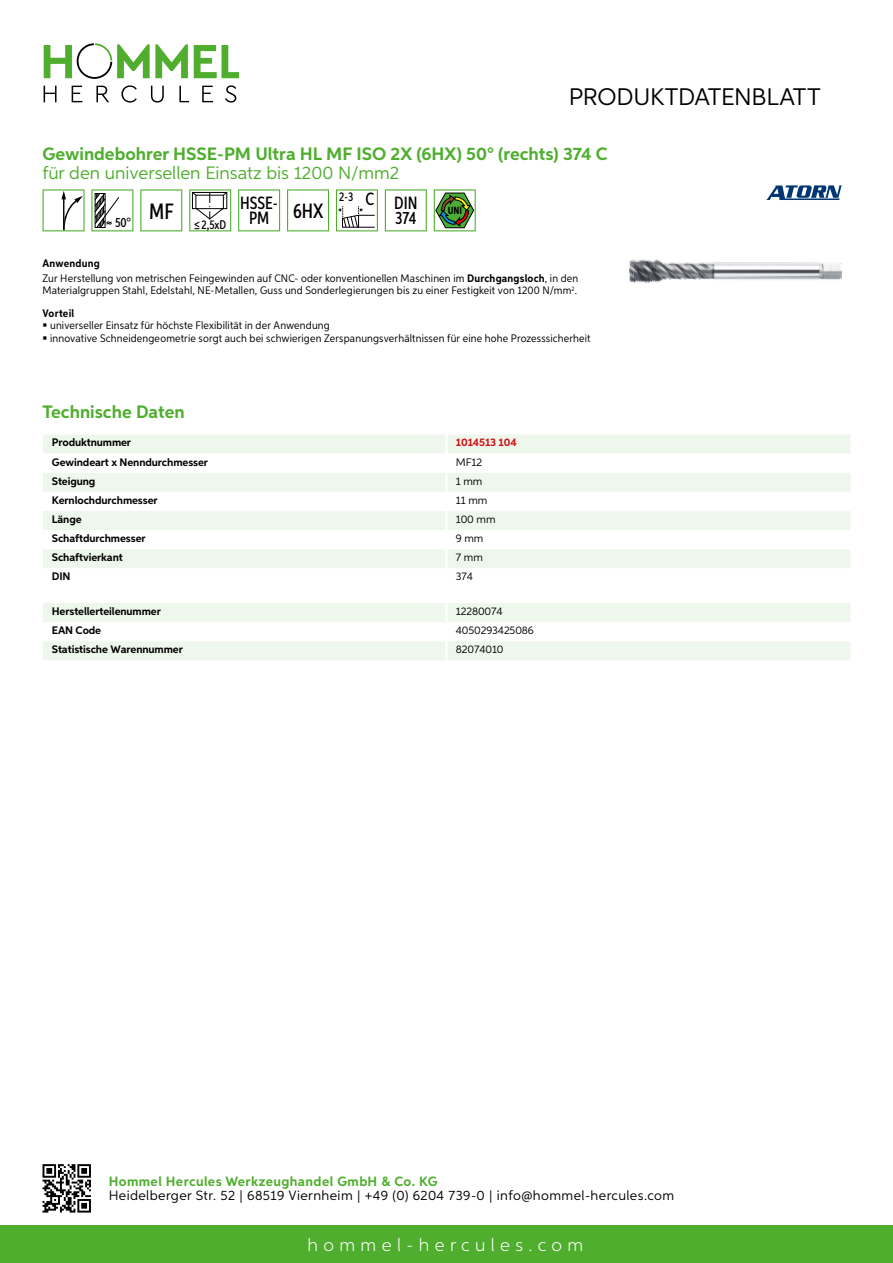
<style>
.page{position:relative;width:893px;height:1263px;background:#fff}
.page>*{position:absolute;margin:0;border:0;box-sizing:border-box;transform-origin:0 0}
.t1{font:24px "Aspira";letter-spacing:-.01em;color:#000}
.t2{font:500 20.7px "Aspira XX Nar";color:#000}
.t3{font:700 18px "Aspira";color:#50ae2f}
.t4{font:18px "Aspira";color:#50ae2f}
.t5{font:300 18px "Aspira";letter-spacing:.3em;color:#fff}
.t6{font:500 17.85px/14.9px "Aspira XX Nar";color:#000;text-align:right}
.t7{font:13.5px "Aspira";letter-spacing:.03em;color:#000}
.t8{font:700 13.5px "Aspira";letter-spacing:.03em;color:#50ae2f}
.t9{font:500 13.35px "Aspira XX Nar";color:#000}
.t10{font:500 12.6px "Aspira XX Nar";color:#000}
.t11{font:10.95px/15.1px "Aspira Nar";letter-spacing:.015em;color:#000}
.t12{font:700 10.95px "Aspira";letter-spacing:-.01em;color:#000}
.t13{font:10.95px "Aspira";letter-spacing:-.01em;color:#000}
.t14{font:700 10.95px "Aspira";letter-spacing:-.01em;color:#cd1013}
.t15{font:700 10.35px "Aspira XX Nar";color:#000}
.s1{font-weight:700}
</style>
<div class="page">
<div style="left:0;top:1226px;width:893px;height:37px;background:#50ae2f"></div>
<svg style="left:43px;top:1164px;width:48px;height:48px"></svg>
<svg style="left:194px;top:45px;width:45px;height:33px"></svg>
<svg style="left:44px;top:43px;width:144px;height:36px"></svg>
<svg style="left:44px;top:86px;width:13px;height:16px"></svg>
<svg style="left:72px;top:86px;width:10px;height:16px"></svg>
<svg style="left:96px;top:86px;width:13px;height:16px"></svg>
<svg style="left:121px;top:85px;width:16px;height:18px"></svg>
<svg style="left:151px;top:86px;width:13px;height:17px"></svg>
<svg style="left:179px;top:86px;width:10px;height:16px"></svg>
<svg style="left:202px;top:86px;width:11px;height:16px"></svg>
<svg style="left:225px;top:85px;width:11px;height:18px"></svg>
<div style="left:43px;top:434px;width:807px;height:19px;background:#eef7eb"></div>
<svg style="left:43px;top:473px;width:807px;height:95px;fill:#eef7eb"></svg>
<hr style="left:445px;top:434px;width:3px;height:20px;background:#fff">
<hr style="left:445px;top:473px;width:3px;height:19px;background:#fff">
<hr style="left:445px;top:492px;width:3px;height:19px;background:#fff">
<hr style="left:445px;top:511px;width:3px;height:19px;background:#fff">
<hr style="left:445px;top:530px;width:3px;height:19px;background:#fff">
<hr style="left:445px;top:549px;width:3px;height:19px;background:#fff">
<svg style="left:43px;top:603px;width:807px;height:57px"></svg>
<hr style="left:445px;top:641px;width:3px;height:19px;background:#fff">
<svg style="left:43px;top:189px;width:42px;height:42px"></svg>
<svg style="left:91px;top:189px;width:42px;height:42px"></svg>
<svg style="left:140px;top:189px;width:42px;height:42px"></svg>
<svg style="left:189px;top:189px;width:42px;height:42px"></svg>
<svg style="left:238px;top:189px;width:42px;height:42px"></svg>
<svg style="left:287px;top:189px;width:42px;height:42px"></svg>
<svg style="left:336px;top:189px;width:42px;height:42px"></svg>
<svg style="left:385px;top:189px;width:42px;height:42px"></svg>
<svg style="left:434px;top:189px;width:42px;height:42px"></svg>
<img style="left:629px;top:259px;width:213px;height:24px">
<svg style="left:766px;top:185px;width:76px;height:15px"></svg>
<h1 class="t1" style="left:569px;top:82px;width:253px">Produktdatenblatt</h1>
<h3 class="t3" style="left:43px;top:142px;width:567px">Gewindebohrer HSSE-PM Ultra HL MF ISO 2X (6HX) 50° (rechts) 374 C</h3>
<h3 class="t4" style="left:43px;top:162px;width:358px">für den universellen Einsatz bis 1200 N/mm2</h3>
<p class="t9" style="left:115px;top:215px;width:60px">50° <sup>MF</sup></p>
<p class="t10" style="left:194px;top:217px;width:34px">≤2,5xD</p>
<h2 class="t2" style="left:249px;top:198px;width:76px"><sub>PM</sub> 6HX</h2>
<h3 class="t6" style="left:339px;top:196px;width:80px"><sup>2-3</sup> C DIN<br>374</h3>
<h3 class="t6" style="left:240px;top:196px;width:39px">HSSE-</h3>
<p class="t15" style="left:448px;top:205px;width:16px">UNI</p>
<p class="t11" style="left:43px;top:256px;width:537px"><span class="s1">Anwendung<br></span>Zur Herstellung von metrischen Feingewinden auf CNC- oder konventionellen Maschinen im <span class="s1">Durchgangsloch</span>, in den</p>
<p class="t11" style="left:43px;top:279px;width:536px;line-height:22.2px">Materialgruppen Stahl, Edelstahl, NE-Metallen, Guss und Sonderlegierungen bis zu einer Festigkeit von 1200 N/mm<sup>2</sup>.<br><span class="s1">Vorteil</span></p>
<p class="t11" style="left:50px;top:319px;width:542px;line-height:12.8px">universeller Einsatz für höchste Flexibilität in der Anwendung<br>innovative Schneidengeometrie sorgt auch bei schwierigen Zerspanungsverhältnissen für eine hohe Prozesssicherheit</p>
<h3 class="t3" style="left:43px;top:400px;width:144px">Technische Daten</h3>
<p class="t12" style="left:52px;top:436px;width:81px">Produktnummer</p>
<p class="t14" style="left:456px;top:436px;width:62px">1014513 104</p>
<p class="t12" style="left:52px;top:455px;width:158px">Gewindeart x Nenndurchmesser</p>
<p class="t13" style="left:456px;top:455px;width:28px">MF12</p>
<p class="t12" style="left:52px;top:474px;width:45px">Steigung</p>
<p class="t13" style="left:456px;top:474px;width:28px">1 mm</p>
<p class="t12" style="left:52px;top:493px;width:107px">Kernlochdurchmesser</p>
<p class="t13" style="left:456px;top:493px;width:33px">11 mm</p>
<p class="t12" style="left:52px;top:512px;width:31px">Länge</p>
<p class="t13" style="left:456px;top:512px;width:41px">100 mm</p>
<p class="t12" style="left:52px;top:532px;width:95px">Schaftdurchmesser</p>
<p class="t13" style="left:456px;top:532px;width:29px">9 mm</p>
<p class="t12" style="left:52px;top:551px;width:72px">Schaftvierkant</p>
<p class="t13" style="left:456px;top:551px;width:29px">7 mm</p>
<p class="t12" style="left:52px;top:570px;width:20px">DIN</p>
<p class="t13" style="left:456px;top:570px;width:19px">374</p>
<p class="t12" style="left:52px;top:604px;width:111px">Herstellerteilenummer</p>
<p class="t13" style="left:456px;top:604px;width:48px">12280074</p>
<p class="t12" style="left:52px;top:623px;width:51px">EAN Code</p>
<p class="t13" style="left:456px;top:624px;width:80px">4050293425086</p>
<p class="t12" style="left:52px;top:643px;width:132px">Statistische Warennummer</p>
<p class="t13" style="left:456px;top:643px;width:49px">82074010</p>
<p class="t8" style="left:109px;top:1172px;width:330px">Hommel Hercules Werkzeughandel GmbH &amp; Co. KG</p>
<p class="t7" style="left:109px;top:1187px;width:567px">Heidelberger Str. 52 | 68519 Viernheim | +49 (0) 6204 739-0 | info@hommel-hercules.com</p>
<h3 class="t5" style="left:307px;top:1234px;width:277px">hommel-hercules.com</h3>
</div>
